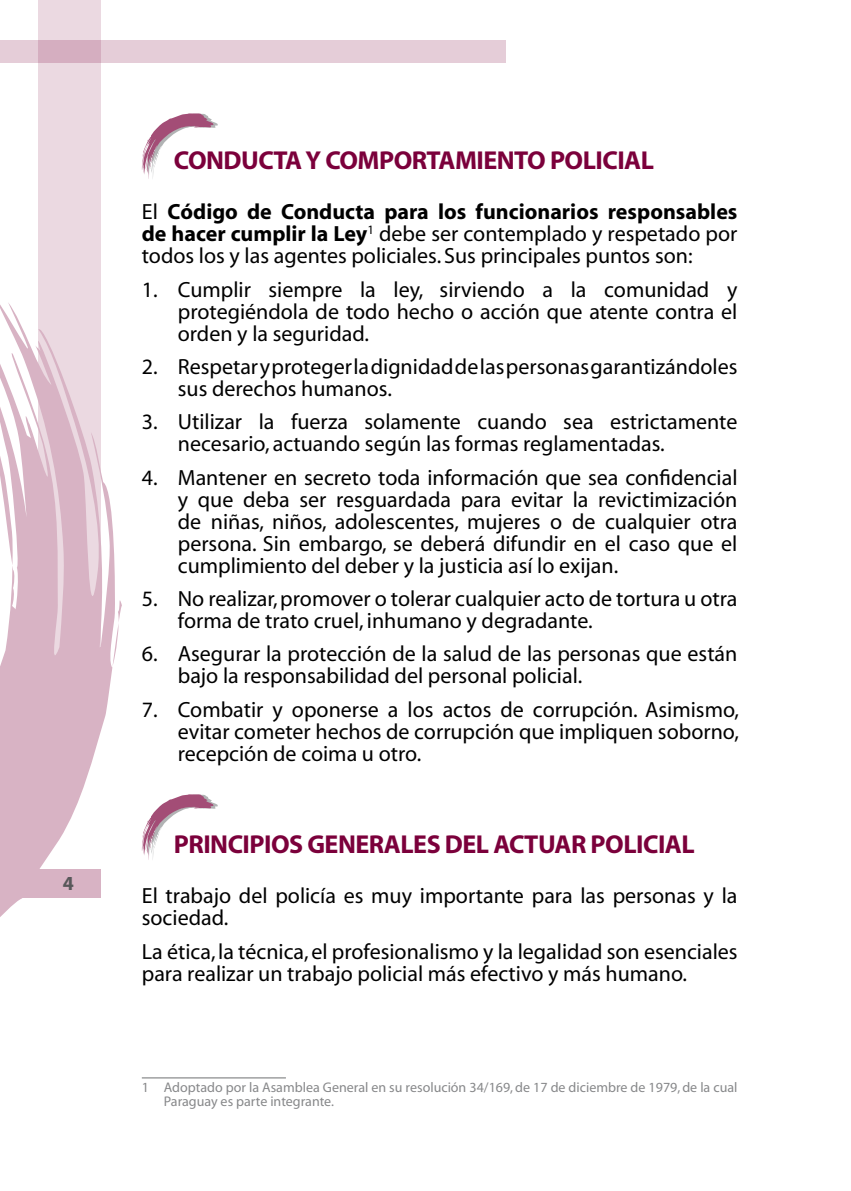
<style>
.page{position:relative;width:851px;height:1191px;background:#fff}
.page>*{position:absolute;margin:0;border:0;box-sizing:border-box;transform-origin:0 0}
.t1{font:700 26px "Myriad";letter-spacing:-.02em;color:#7b003b}
.t2{font:22px/22px "Myriad";color:#000}
.t3{font:700 20px "Myriad";color:#58585a}
.t4{font:14px/14px "Myriad";color:#87888a}
.s1{font-weight:700}
</style>
<div class="page">
<div style="left:39px;top:0;width:62px;height:708px;background:#ebd9e1"></div>
<svg style="left:0;top:227px;width:122px;height:690px"></svg>
<svg style="left:0;top:40px;width:506px;height:22px;background:#e2c9d4"></svg>
<hr style="left:142px;top:1077px;width:144px;height:1px;background:#707172">
<svg style="left:141px;top:113px;width:77px;height:66px"></svg>
<svg style="left:141px;top:794px;width:77px;height:66px"></svg>
<p class="t3" style="left:63px;top:873px;width:13px">4</p>
<p class="t1" style="left:174px;top:147px;width:481px">Conducta y comportamiento policial</p>
<p class="t2" style="left:142px;top:202px;width:597px;text-align:justify">El <span class="s1">Código de Conducta para los funcionarios responsables de hacer cumplir la Ley</span><sup>1</sup> debe ser contemplado y respetado por todos los y las agentes policiales. Sus principales puntos son:</p>
<p class="t2" style="left:178px;top:279px;width:561px;text-align:justify;text-indent:-36px">1. Cumplir siempre la ley, sirviendo a la comunidad y protegiéndola de todo hecho o acción que atente contra el orden y la seguridad.</p>
<p class="t2" style="left:178px;top:356px;width:561px;text-indent:-36px">2. Respetar y proteger la dignidad de las personas garantizándoles sus derechos humanos.</p>
<p class="t2" style="left:178px;top:412px;width:561px;text-indent:-36px">3. Utilizar la fuerza solamente cuando sea estrictamente necesario, actuando según las formas reglamentadas.</p>
<p class="t2" style="left:178px;top:467px;width:561px;text-align:justify;text-indent:-36px">4. Mantener en secreto toda información que sea confidencial y que deba ser resguardada para evitar la revictimización de niñas, niños, adolescentes, mujeres o de cualquier otra persona. Sin embargo, se deberá difundir en el caso que el cumplimiento del deber y la justicia así lo exijan.</p>
<p class="t2" style="left:178px;top:588px;width:561px;text-indent:-36px">5. No realizar, promover o tolerar cualquier acto de tortura u otra forma de trato cruel, inhumano y degradante.</p>
<p class="t2" style="left:178px;top:644px;width:561px;text-indent:-36px">6. Asegurar la protección de la salud de las personas que están bajo la responsabilidad del personal policial.</p>
<p class="t2" style="left:178px;top:699px;width:562px;text-align:justify;text-indent:-36px">7. Combatir y oponerse a los actos de corrupción. Asimismo, evitar cometer hechos de corrupción que impliquen soborno, recepción de coima u otro.</p>
<p class="t1" style="left:174px;top:830px;width:522px">Principios generales del actuar policial</p>
<p class="t2" style="left:142px;top:885px;width:597px">El trabajo del policía es muy importante para las personas y la sociedad.</p>
<p class="t2" style="left:142px;top:941px;width:597px">La ética, la técnica, el profesionalismo y la legalidad son esenciales para realizar un trabajo policial más efectivo y más humano.</p>
<p class="t4" style="left:164px;top:1080px;width:575px;text-indent:-22px">1 Adoptado por la Asamblea General en su resolución 34/169, de 17 de diciembre de 1979, de la cual<br>Paraguay es parte integrante.</p>
</div>
